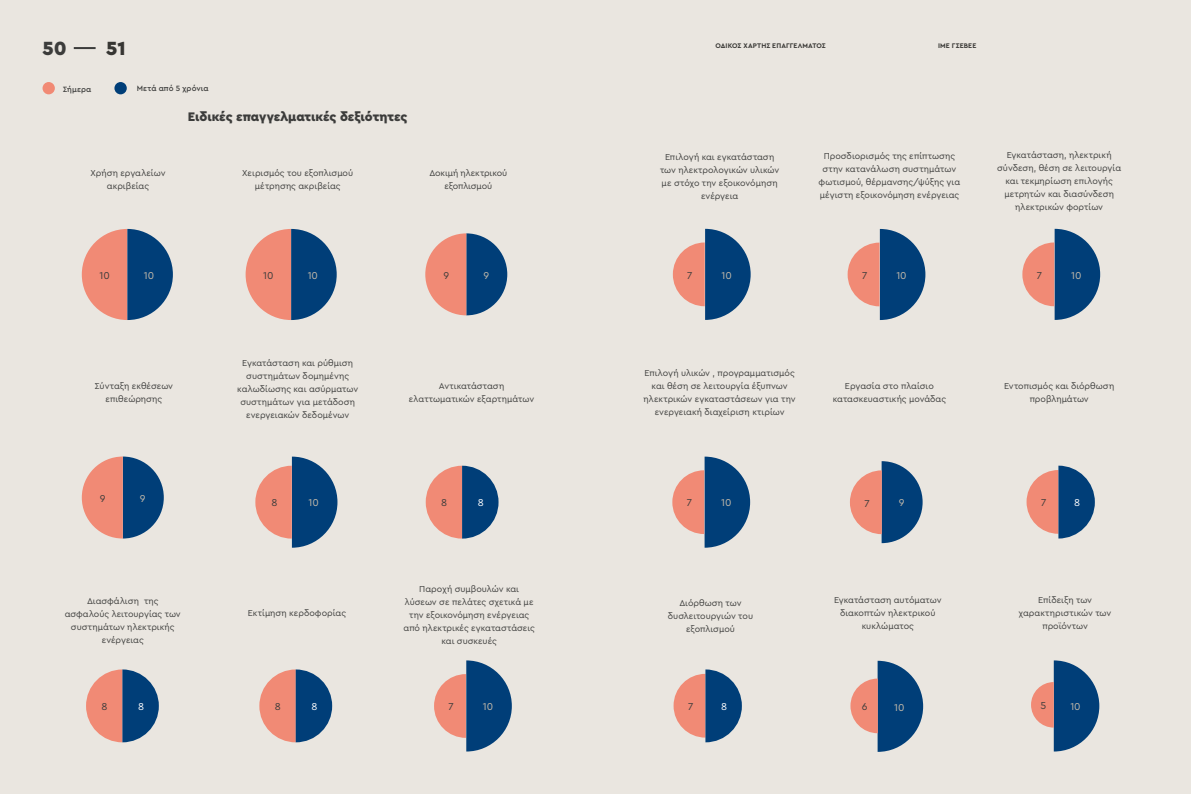
<style>
.page{position:relative;width:1191px;height:794px;background:#eae6e0}
.page>*{position:absolute;margin:0;border:0;box-sizing:border-box;transform-origin:0 0}
.t1{font:900 20px "Cera Pro";color:#3c3c3b}
.t2{font:900 13px "Cera Pro";letter-spacing:-.005em;color:#3c3c3b}
.t3{font:10.4px "Cera Pro";letter-spacing:-.01em;color:#c6bbaa}
.t4{font:10.4px "Cera Pro";color:#3c3c3b}
.t5{font:9px/13px "Cera Pro";color:#3c3c3b;text-align:center}
.t6{font:500 8px "Cera Pro";letter-spacing:.01em;color:#3c3c3b}
.t7{font:700 7px "Cera Pro";letter-spacing:.015em;color:#3c3c3b}
</style>
<div class="page">
<hr style="left:74px;top:47px;width:22px;height:2px;background:#3c3c3b">
<div style="left:43px;top:82px;width:12px;height:12px;background:#f18a75;border-radius:50%"></div>
<div style="left:114px;top:82px;width:13px;height:12px;background:#003e78;border-radius:50%"></div>
<svg style="left:82px;top:229px;width:91px;height:91px"></svg>
<svg style="left:246px;top:229px;width:91px;height:91px"></svg>
<svg style="left:425px;top:233px;width:82px;height:82px"></svg>
<svg style="left:82px;top:456px;width:82px;height:82px"></svg>
<svg style="left:255px;top:456px;width:82px;height:92px"></svg>
<svg style="left:434px;top:660px;width:78px;height:91px"></svg>
<svg style="left:673px;top:229px;width:77px;height:91px"></svg>
<svg style="left:847px;top:229px;width:78px;height:91px"></svg>
<svg style="left:1022px;top:229px;width:78px;height:91px"></svg>
<svg style="left:672px;top:456px;width:78px;height:92px"></svg>
<svg style="left:850px;top:461px;width:72px;height:82px"></svg>
<svg style="left:850px;top:661px;width:73px;height:91px"></svg>
<svg style="left:1031px;top:660px;width:68px;height:91px"></svg>
<svg style="left:426px;top:466px;width:72px;height:72px"></svg>
<svg style="left:86px;top:669px;width:73px;height:73px"></svg>
<svg style="left:259px;top:669px;width:73px;height:73px"></svg>
<svg style="left:1026px;top:465px;width:68px;height:73px"></svg>
<svg style="left:673px;top:669px;width:69px;height:73px"></svg>
<h1 class="t1" style="left:43px;top:35px;width:26px">50</h1>
<h1 class="t1" style="left:106px;top:35px;width:21px">51</h1>
<p class="t6" style="left:63px;top:84px;width:30px">Σήμερα</p>
<p class="t6" style="left:137px;top:83px;width:73px">Μετά από 5 χρόνια</p>
<h2 class="t2" style="left:188px;top:108px;width:221px">Ειδικές επαγγελματικές δεξιότητες</h2>
<p class="t5" style="left:90px;top:166px;width:77px">Χρήση εργαλείων ακριβείας</p>
<p class="t5" style="left:242px;top:166px;width:112px">Χειρισμός του εξοπλισμού μέτρησης ακριβείας</p>
<p class="t5" style="left:429px;top:166px;width:79px">Δοκιμή ηλεκτρικού εξοπλισμού</p>
<p class="t4" style="left:99px;top:268px;width:12px">10</p>
<p class="t3" style="left:144px;top:268px;width:12px">10</p>
<p class="t4" style="left:263px;top:268px;width:12px">10</p>
<p class="t3" style="left:308px;top:268px;width:12px">10</p>
<p class="t4" style="left:443px;top:268px;width:7px">9</p>
<p class="t3" style="left:483px;top:268px;width:7px">9</p>
<p class="t5" style="left:94px;top:379px;width:80px">Σύνταξη εκθέσεων επιθεώρησης</p>
<p class="t4" style="left:100px;top:491px;width:7px">9</p>
<p class="t3" style="left:140px;top:491px;width:7px">9</p>
<p class="t5" style="left:237px;top:356px;width:122px">Εγκατάσταση και ρύθμιση συστημάτων δομημένης καλωδίωσης και ασύρματων συστημάτων για μετάδοση ενεργειακών δεδομένων</p>
<p class="t5" style="left:409px;top:379px;width:127px">Αντικατάσταση ελαττωματικών εξαρτημάτων</p>
<p class="t4" style="left:271px;top:496px;width:8px">8</p>
<p class="t3" style="left:308px;top:496px;width:12px">10</p>
<p class="t4" style="left:441px;top:496px;width:8px">8</p>
<p class="t7" style="left:715px;top:41px;width:112px">ΟΔΙΚΟΣ ΧΑΡΤΗΣ ΕΠΑΓΓΕΛΜΑΤΟΣ</p>
<p class="t7" style="left:938px;top:41px;width:40px">ΙΜΕ ΓΣΕΒΕΕ</p>
<p class="t5" style="left:660px;top:150px;width:121px">Επιλογή και εγκατάσταση των ηλεκτρολογικών υλικών με στόχο την εξοικονόμηση ενέργεια</p>
<p class="t5" style="left:818px;top:149px;width:143px">Προσδιορισμός της επίπτωσης στην κατανάλωση συστημάτων φωτισμού, θέρμανσης/ψύξης για μέγιστη εξοικονόμηση ενέργειας</p>
<p class="t5" style="left:997px;top:148px;width:126px">Εγκατάσταση, ηλεκτρική σύνδεση, θέση σε λειτουργία και τεκμηρίωση επιλογής μετρητών και διασύνδεση ηλεκτρικών φορτίων</p>
<p class="t4" style="left:687px;top:268px;width:7px">7</p>
<p class="t3" style="left:721px;top:268px;width:12px">10</p>
<p class="t4" style="left:862px;top:268px;width:7px">7</p>
<p class="t3" style="left:896px;top:268px;width:12px">10</p>
<p class="t4" style="left:1036px;top:268px;width:7px">7</p>
<p class="t3" style="left:1071px;top:268px;width:12px">10</p>
<p class="t5" style="left:643px;top:366px;width:153px">Επιλογή υλικών , προγραμματισμός και θέση σε λειτουργία έξυπνων ηλεκτρικών εγκαταστάσεων για την ενεργειακή διαχείριση κτιρίων</p>
<p class="t5" style="left:833px;top:379px;width:115px">Εργασία στο πλαίσιο κατασκευαστικής μονάδας</p>
<p class="t5" style="left:1004px;top:379px;width:112px">Εντοπισμός και διόρθωση προβλημάτων</p>
<p class="t4" style="left:687px;top:496px;width:7px">7</p>
<p class="t3" style="left:721px;top:496px;width:12px">10</p>
<p class="t4" style="left:864px;top:496px;width:7px">7</p>
<p class="t3" style="left:898px;top:496px;width:7px">9</p>
<p class="t4" style="left:1041px;top:496px;width:7px">7</p>
<p class="t5" style="left:403px;top:582px;width:133px">Παροχή συμβουλών και λύσεων σε πελάτες σχετικά με την εξοικονόμηση ενέργειας από ηλεκτρικές εγκαταστάσεις και συσκευές</p>
<p class="t5" style="left:1019px;top:593px;width:94px">Επίδειξη των χαρακτηριστικών των προϊόντων</p>
<p class="t5" style="left:834px;top:593px;width:109px">Εγκατάσταση αυτόματων διακοπτών ηλεκτρικού κυκλώματος</p>
<p class="t5" style="left:65px;top:594px;width:117px">Διασφάλιση της ασφαλούς λειτουργίας των συστημάτων ηλεκτρικής ενέργειας</p>
<p class="t5" style="left:668px;top:596px;width:87px">Διόρθωση των δυσλειτουργιών του εξοπλισμού</p>
<p class="t5" style="left:248px;top:606px;width:100px">Εκτίμηση κερδοφορίας</p>
<p class="t4" style="left:101px;top:699px;width:8px">8</p>
<p class="t4" style="left:275px;top:699px;width:8px">8</p>
<p class="t4" style="left:448px;top:700px;width:7px">7</p>
<p class="t3" style="left:483px;top:700px;width:12px">10</p>
<p class="t4" style="left:688px;top:699px;width:7px">7</p>
<p class="t4" style="left:861px;top:699px;width:7px">6</p>
<p class="t3" style="left:894px;top:700px;width:12px">10</p>
<p class="t4" style="left:1040px;top:698px;width:7px">5</p>
<p class="t3" style="left:1070px;top:700px;width:12px">10</p>
</div>
